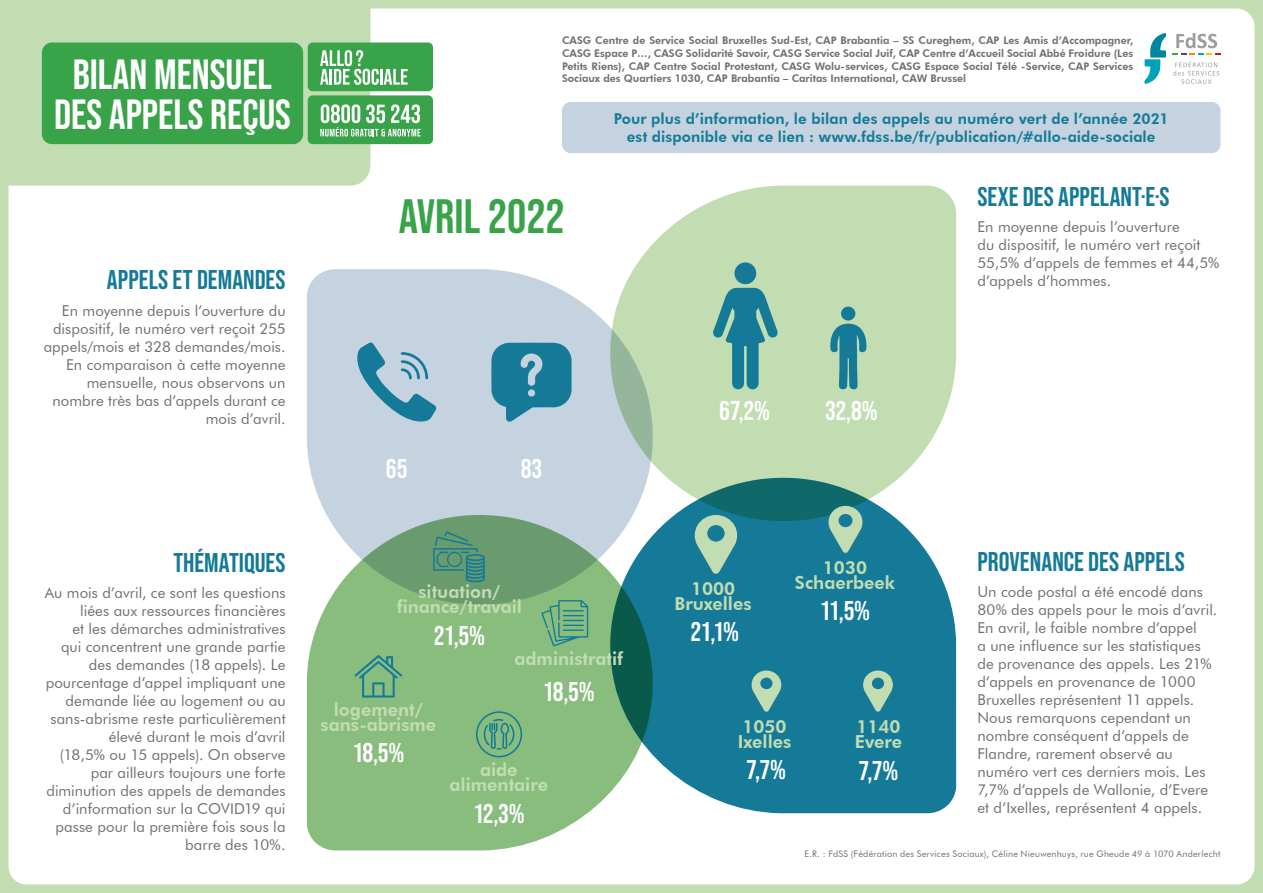
<style>
.page{position:relative;width:1263px;height:893px;background:#c2ddb2}
.page>*{position:absolute;margin:0;border:0;box-sizing:border-box;transform-origin:0 0}
.t1{font:48px "Bebas Neue";color:#39a34a}
.t2{font:42px "Bebas Neue";color:#fff}
.t3{font:27px "Bebas Neue";color:#147a98}
.t4{font:27px "Bebas Neue";letter-spacing:-.025em;color:#fff}
.t5{font:800 18px/15px "Futura BT";color:#c2ddb2;text-align:center}
.t6{font:15px/18px "Futura BT";letter-spacing:.005em;color:#706f6f}
.t7{font:800 15px/18px "Futura BT";letter-spacing:.005em;color:#147a98;text-align:center}
.t8{font:800 10.5px/12.6px "Futura BT";color:#706f6f;text-align:justify}
.t9{font:9px "Futura BT";letter-spacing:.025em;color:#706f6f}
</style>
<div class="page">
<div style="left:9px;top:9px;width:1245px;height:875px;background:#fff;border-radius:18px"></div>
<div style="left:8px;top:9px;width:362px;height:177px;background:#c2ddb2"></div>
<div style="left:308px;top:95px;width:125px;height:49px;background:#39a34a;border-radius:5px"></div>
<div style="left:308px;top:43px;width:125px;height:48px;background:#39a34a;border-radius:5px"></div>
<svg style="left:320px;top:50px;width:88px;height:35px"></svg>
<svg style="left:320px;top:104px;width:101px;height:33px"></svg>
<svg style="left:1172px;top:33px;width:48px;height:22px"></svg>
<svg style="left:1144px;top:33px;width:22px;height:51px"></svg>
<svg style="left:1173px;top:61px;width:46px;height:23px"></svg>
<div style="left:664px;top:532px;width:292px;height:282px;background:#147a98"></div>
<div style="left:42px;top:43px;width:261px;height:101px;background:#39a34a;border-radius:10px"></div>
<div style="left:307px;top:269px;width:291px;height:235px;background:#c5d2df"></div>
<svg style="left:598px;top:185px;width:358px;height:347px;background:#bdd8ba"></svg>
<svg style="left:307px;top:504px;width:357px;height:347px;background:#8dbc91"></svg>
<svg style="left:491px;top:343px;width:81px;height:79px;background:#4291aa"></svg>
<svg style="left:828px;top:506px;width:35px;height:47px;background:#75b1a4"></svg>
<svg style="left:694px;top:515px;width:44px;height:59px;background:#75b1a6"></svg>
<svg style="left:356px;top:342px;width:81px;height:81px;background:#8cb5c8"></svg>
<svg style="left:354px;top:655px;width:48px;height:43px;background:#6cad83"></svg>
<svg style="left:476px;top:711px;width:46px;height:47px;background:#6cad83"></svg>
<div style="left:562px;top:102px;width:658px;height:51px;background:#c5d2df;border-radius:9px"></div>
<svg style="left:433px;top:531px;width:52px;height:51px;background:#529278"></svg>
<svg style="left:862px;top:670px;width:31px;height:42px"></svg>
<svg style="left:541px;top:600px;width:47px;height:46px;background:#6dad83"></svg>
<svg style="left:751px;top:670px;width:31px;height:42px"></svg>
<svg style="left:712px;top:288px;width:66px;height:101px;background:#67a9a4"></svg>
<div style="left:734px;top:262px;width:22px;height:22px;background:#147a98;border-radius:50%"></div>
<div style="left:841px;top:307px;width:14px;height:14px;background:#147a98;border-radius:50%"></div>
<svg style="left:829px;top:323px;width:38px;height:68px;background:#62a6a3"></svg>
<h2 class="t2" style="left:73px;top:51px;width:201px">BILAN MENSUEL</h2>
<h2 class="t2" style="left:54px;top:91px;width:238px">DES APPELS REÇUS</h2>
<p class="t8" style="left:562px;top:34px;width:573px">CASG Centre de Service Social Bruxelles Sud-Est, CAP Brabantia – SS Cureghem, CAP Les Amis d’Accompagner, CASG Espace P…, CASG Solidarité Savoir, CASG Service Social Juif, CAP Centre d’Accueil Social Abbé Froidure (Les Petits Riens), CAP Centre Social Protestant, CASG Wolu-services, CASG Espace Social Télé -Service, CAP Services</p>
<p class="t8" style="left:562px;top:72px;width:406px">Sociaux des Quartiers 1030, CAP Brabantia – Caritas International, CAW Brussel</p>
<p class="t7" style="left:614px;top:110px;width:556px">Pour plus d’information, le bilan des appels au numéro vert de l’année 2021 est disponible via ce lien : www.fdss.be/fr/publication/#allo-aide-sociale</p>
<h3 class="t3" style="left:977px;top:181px;width:194px">SEXE DES APPELANT·E·S</h3>
<p class="t6" style="left:977px;top:218px;width:243px">En moyenne depuis l’ouverture<br>du dispositif, le numéro vert reçoit<br>55,5% d’appels de femmes et 44,5%</p>
<h1 class="t1" style="left:399px;top:189px;width:167px">AVRIL 2022</h1>
<h3 class="t3" style="left:107px;top:265px;width:180px">APPELS ET DEMANDES</h3>
<p class="t6" style="left:977px;top:272px;width:135px">d’appels d’hommes.</p>
<p class="t6" style="left:44px;top:301px;width:243px;text-align:right">En moyenne depuis l’ouverture du dispositif, le numéro vert reçoit 255 appels/mois et 328 demandes/mois.<br>En comparaison à cette moyenne mensuelle, nous observons un nombre très bas d’appels durant ce mois d’avril.</p>
<h3 class="t4" style="left:521px;top:454px;width:23px">83</h3>
<h3 class="t4" style="left:719px;top:396px;width:53px">67,2%</h3>
<h3 class="t4" style="left:825px;top:396px;width:54px">32,8%</h3>
<h3 class="t4" style="left:386px;top:454px;width:23px">65</h3>
<h3 class="t3" style="left:173px;top:547px;width:114px">THÉMATIQUES</h3>
<p class="t6" style="left:45px;top:584px;width:242px;text-align:right">Au mois d’avril, ce sont les questions liées aux ressources financières<br>et les démarches administratives<br>qui concentrent une grande partie des demandes (18 appels). Le pourcentage d’appel impliquant une demande liée au logement ou au sans-abrisme reste particulièrement élevé durant le mois d’avril<br>(18,5% ou 15 appels). On observe par ailleurs toujours une forte diminution des appels de demandes d’information sur la COVID19 qui passe pour la première fois sous la barre des 10%.</p>
<p class="t5" style="left:397px;top:584px;width:127px">situation/ finance/travail</p>
<h3 class="t4" style="left:434px;top:620px;width:53px">21,5%</h3>
<p class="t5" style="left:320px;top:702px;width:117px">logement/ sans-abrisme</p>
<p class="t5" style="left:514px;top:651px;width:110px">administratif</p>
<h3 class="t4" style="left:543px;top:676px;width:54px">18,5%</h3>
<h3 class="t4" style="left:352px;top:738px;width:54px">18,5%</h3>
<p class="t5" style="left:450px;top:762px;width:100px">aide alimentaire</p>
<h3 class="t4" style="left:473px;top:799px;width:53px">12,3%</h3>
<p class="t5" style="left:675px;top:580px;width:78px">1000<br>Bruxelles</p>
<h3 class="t4" style="left:690px;top:616px;width:50px">21,1%</h3>
<p class="t5" style="left:795px;top:560px;width:101px">1030<br>Schaerbeek</p>
<h3 class="t4" style="left:820px;top:595px;width:52px">11,5%</h3>
<p class="t5" style="left:738px;top:719px;width:55px;text-align:left">1050<br>Ixelles</p>
<h3 class="t4" style="left:746px;top:754px;width:41px">7,7%</h3>
<p class="t5" style="left:855px;top:719px;width:49px;text-align:left">1140<br>Evere</p>
<h3 class="t4" style="left:859px;top:755px;width:41px">7,7%</h3>
<h3 class="t3" style="left:977px;top:546px;width:209px">PROVENANCE DES APPELS</h3>
<p class="t6" style="left:977px;top:583px;width:241px">Un code postal a été encodé dans 80% des appels pour le mois d’avril.<br>En avril, le faible nombre d’appel<br>a une influence sur les statistiques de provenance des appels. Les 21% d’appels en provenance de 1000<br>Bruxelles représentent 11 appels.<br>Nous remarquons cependant un nombre conséquent d’appels de Flandre, rarement observé au numéro vert ces derniers mois. Les 7,7% d’appels de Wallonie, d’Evere et d’Ixelles, représentent 4 appels.</p>
<p class="t9" style="left:804px;top:849px;width:417px">E.R. : FdSS (Fédération des Services Sociaux), Céline Nieuwenhuys, rue Gheude 49 à 1070 Anderlecht</p>
</div>
